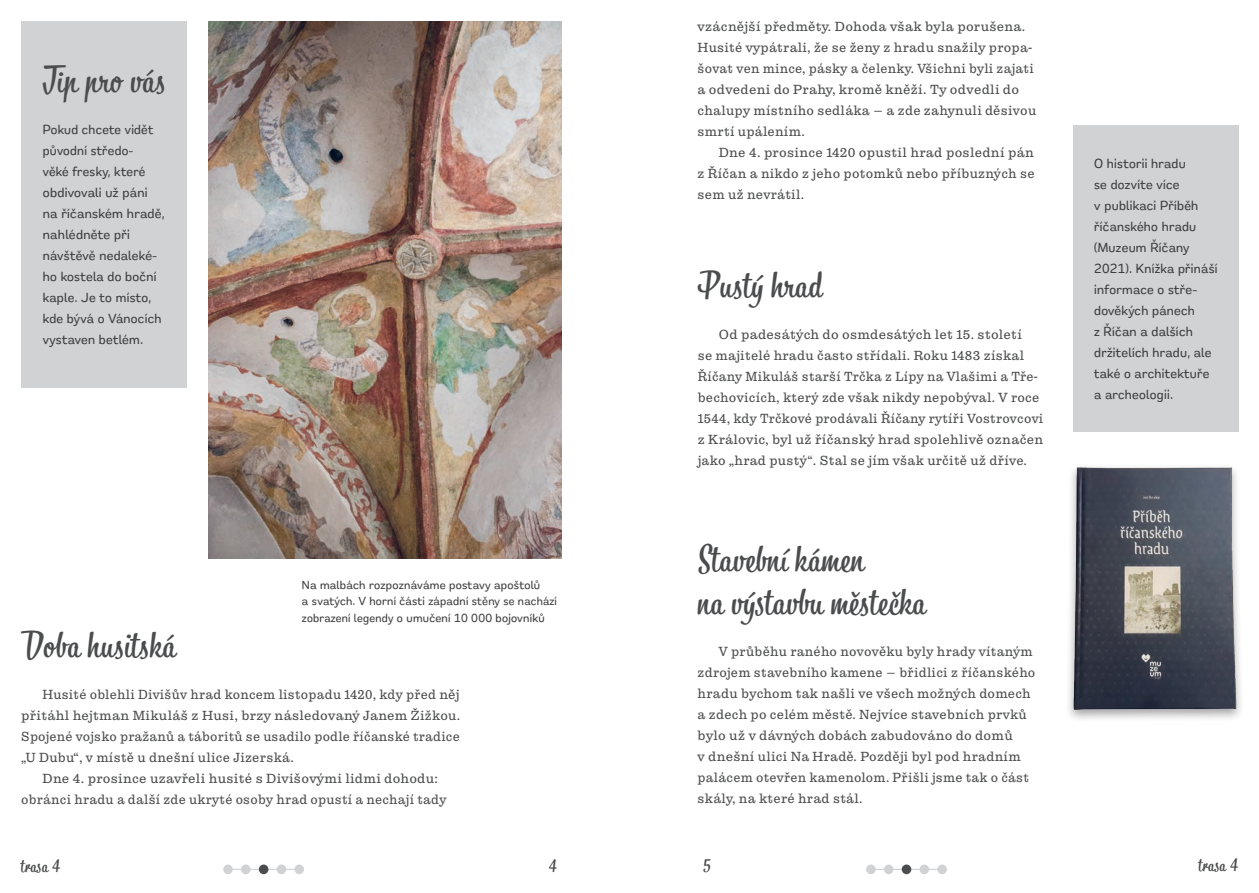
<style>
.page{position:relative;width:1259px;height:893px;background:#fff}
.page>*{position:absolute;margin:0;border:0;box-sizing:border-box;transform-origin:0 0}
.t1{font:36px/43.2px "Bistro Script";letter-spacing:.02em;color:#4b4c4d}
.t2{font:18px "Bistro Script";letter-spacing:.03em;color:#4b4c4d}
.t3{font:300 13.5px/21px "Pulpo";letter-spacing:.02em;color:#4b4c4d}
.t4{font:500 13.5px/21px "Remora Sans W2";letter-spacing:.02em;color:#3e3e3f}
.t5{font:500 12px/16.5px "Remora Sans W2";letter-spacing:.02em;color:#3e3e3f}
</style>
<div class="page">
<hr style="left:225px;top:869px;width:74px;height:1px;background:#d1d2d4">
<div style="left:223px;top:864px;width:10px;height:10px;background:#d1d2d4;border-radius:50%"></div>
<div style="left:241px;top:864px;width:10px;height:10px;background:#d1d2d4;border-radius:50%"></div>
<div style="left:259px;top:864px;width:9px;height:10px;background:#4b4c4d;border-radius:50%"></div>
<div style="left:294px;top:864px;width:10px;height:10px;background:#d1d2d4;border-radius:50%"></div>
<hr style="left:867px;top:869px;width:77px;height:1px;background:#d1d2d4">
<div style="left:866px;top:864px;width:9px;height:10px;background:#d1d2d4;border-radius:50%"></div>
<div style="left:884px;top:864px;width:9px;height:10px;background:#d1d2d4;border-radius:50%"></div>
<svg style="left:901px;top:864px;width:10px;height:10px"></svg>
<div style="left:937px;top:864px;width:10px;height:10px;background:#d1d2d4;border-radius:50%"></div>
<div style="left:277px;top:864px;width:9px;height:10px;background:#d1d2d4;border-radius:50%"></div>
<div style="left:919px;top:864px;width:10px;height:10px;background:#d1d2d4;border-radius:50%"></div>
<div style="left:22px;top:21px;width:165px;height:366px;background:#d1d2d4"></div>
<img style="left:208px;top:21px;width:353px;height:537px">
<div style="left:1073px;top:125px;width:165px;height:307px;background:#d1d2d4"></div>
<img style="left:1069px;top:467px;width:172px;height:252px">
<h1 class="t1" style="left:43px;top:59px;width:123px">Tip pro vás</h1>
<p class="t4" style="left:43px;top:118px;width:123px">Pokud chcete vidět původní středo-<br>věké fresky, které obdivovali už páni na říčanském hradě, nahlédněte při návštěvě nedaleké&shy;ho kostela do boční kaple. Je to místo, kde bývá o Vánocích vystaven betlém.</p>
<p class="t5" style="left:302px;top:576px;width:256px">Na malbách rozpoznáváme postavy apoštolů<br>a svatých. V horní části západní stěny se nachází zobrazení legendy o umučení 10 000 bojovníků</p>
<h1 class="t1" style="left:21px;top:624px;width:155px">Doba husitská</h1>
<p class="t3" style="left:43px;top:683px;width:418px">Husité oblehli Divišův hrad koncem listopadu 1420, kdy před něj</p>
<p class="t3" style="left:21px;top:704px;width:440px">přitáhl hejtman Mikuláš z Husi, brzy následovaný Janem Žižkou.</p>
<p class="t3" style="left:21px;top:725px;width:440px">Spojené vojsko pražanů a táboritů se usadilo podle říčanské tradice</p>
<p class="t3" style="left:21px;top:746px;width:274px">„U Dubu“, v místě u dnešní ulice Jizerská.</p>
<p class="t3" style="left:43px;top:767px;width:397px">Dne 4. prosince uzavřeli husité s Divišovými lidmi dohodu:</p>
<p class="t3" style="left:21px;top:788px;width:427px">obránci hradu a další zde ukryté osoby hrad opustí a nechají tady</p>
<p class="t3" style="left:697px;top:16px;width:340px">vzácnější předměty. Dohoda však byla porušena.<br>Husité vypátrali, že se ženy z hradu snažily propa&shy;šovat ven mince, pásky a čelenky. Všichni byli zajati a odvedeni do Prahy, kromě kněží. Ty odvedli do chalupy místního sedláka – a zde zahynuli děsivou smrtí upálením.</p>
<p class="t3" style="left:697px;top:142px;width:339px;text-align:justify;text-indent:21px">Dne 4. prosince 1420 opustil hrad poslední pán z Říčan a nikdo z jeho potomků nebo příbuzných se sem už nevrátil.</p>
<h1 class="t1" style="left:697px;top:264px;width:125px">Pustý hrad</h1>
<p class="t3" style="left:697px;top:323px;width:347px;text-indent:21px">Od padesátých do osmdesátých let 15. století<br>se majitelé hradu často střídali. Roku 1483 získal Říčany Mikuláš starší Trčka z Lípy na Vlašimi a Tře&shy;bechovicích, který zde však nikdy nepobýval. V roce 1544, kdy Trčkové prodávali Říčany rytíři Vostrovcovi z Královic, byl už říčanský hrad spolehlivě označen jako „hrad pustý“. Stal se jím však určitě už dříve.</p>
<h1 class="t1" style="left:697px;top:538px;width:229px">Stavební kámen<br>na výstavbu městečka</h1>
<p class="t3" style="left:697px;top:641px;width:339px;text-indent:21px">V průběhu raného novověku byly hrady vítaným zdrojem stavebního kamene – břidlici z říčanského hradu bychom tak našli ve všech možných domech a zdech po celém městě. Nejvíce stavebních prvků bylo už v dávných dobách zabudováno do domů<br>v dnešní ulici Na Hradě. Později byl pod hradním palácem otevřen kamenolom. Přišli jsme tak o část skály, na které hrad stál.</p>
<p class="t4" style="left:1094px;top:153px;width:125px">O historii hradu<br>se dozvíte více<br>v publikaci Příběh říčanského hradu (Muzeum Říčany<br>2021). Knížka přináší informace o stře&shy;dověkých pánech<br>z Říčan a dalších držitelích hradu, ale také o architektuře a archeologii.</p>
<h2 class="t2" style="left:21px;top:854px;width:41px">trasa 4</h2>
<h2 class="t2" style="left:549px;top:854px;width:9px">4</h2>
<h2 class="t2" style="left:703px;top:854px;width:9px">5</h2>
<h2 class="t2" style="left:1198px;top:854px;width:41px">trasa 4</h2>
</div>
